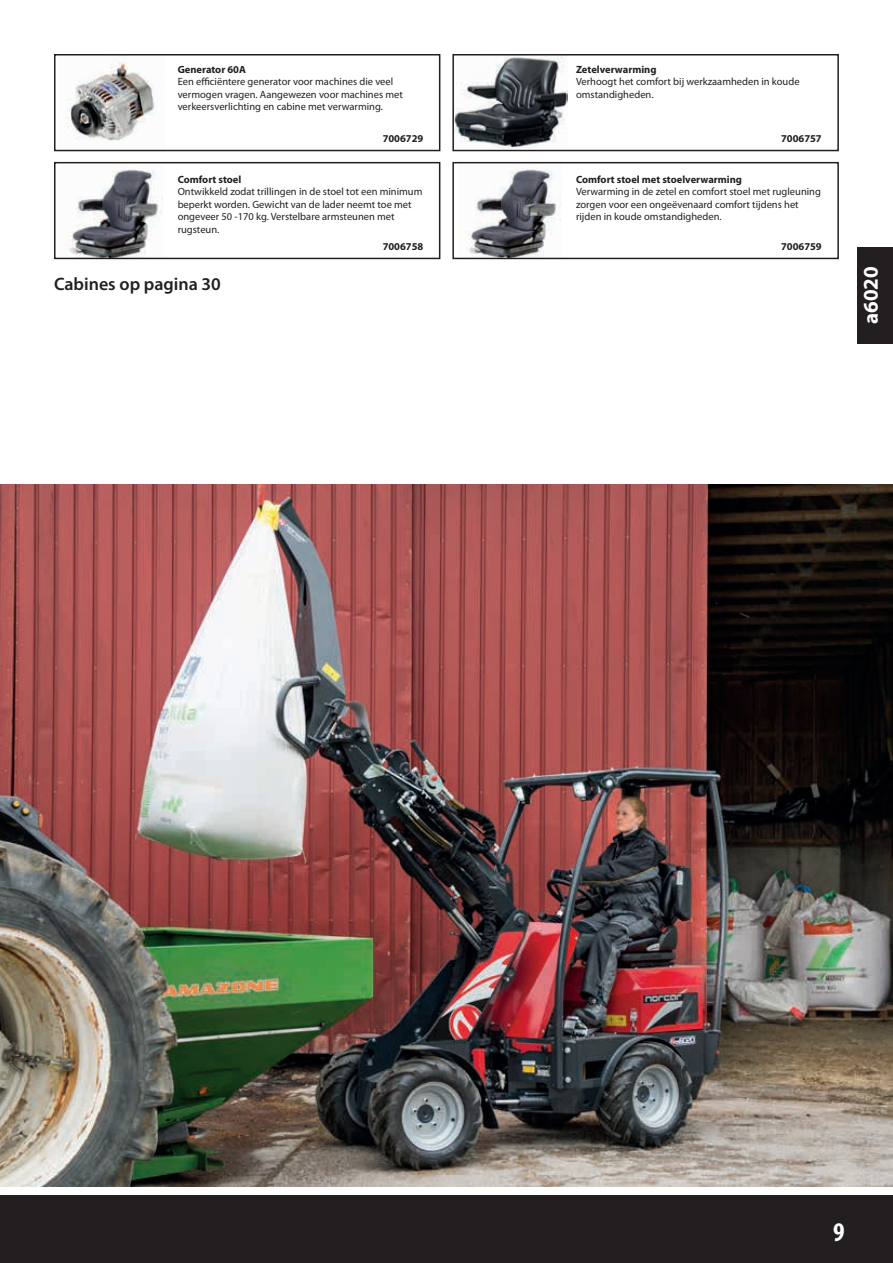
<style>
.page{position:relative;width:893px;height:1263px;background:#fff}
.page>*{position:absolute;margin:0;border:0;box-sizing:border-box;transform-origin:0 0}
.t1{font:700 condensed 27px "Myriad Pro";color:#fff}
.t2{font:700 21px "Myriad Pro";color:#fff}
.t3{font:600 18px "Myriad Pro";color:#231f20}
.t4{font:10.5px/12.6px "Myriad Pro";color:#231f20}
.t5{font:700 10.5px "Myriad Pro";color:#231f20}
</style>
<div class="page">
<div style="left:0;top:1196px;width:893px;height:67px;background:#231f20"></div>
<img style="left:67px;top:60px;width:88px;height:81px">
<div style="left:54px;top:54px;width:386px;height:97px;border:2px solid #231f20"></div>
<img style="left:455px;top:57px;width:113px;height:91px">
<div style="left:452px;top:54px;width:387px;height:97px;border:2px solid #231f20"></div>
<img style="left:64px;top:168px;width:99px;height:88px">
<div style="left:54px;top:162px;width:386px;height:97px;border:2px solid #231f20"></div>
<img style="left:458px;top:169px;width:103px;height:87px">
<div style="left:452px;top:162px;width:387px;height:97px;border:2px solid #231f20"></div>
<img style="left:0;top:485px;width:893px;height:701px">
<div style="left:857px;top:247px;width:36px;height:97px;background:#231f20"></div>
<p class="t5" style="left:178px;top:62px;width:70px">Generator 60A</p>
<p class="t4" style="left:178px;top:75px;width:227px">Een efficiëntere generator voor machines die veel vermogen vragen. Aangewezen voor machines met verkeersverlichting en cabine met verwarming.</p>
<p class="t5" style="left:576px;top:62px;width:82px">Zetelverwarming</p>
<p class="t4" style="left:576px;top:75px;width:225px">Verhoogt het comfort bij werkzaamheden in koude omstandigheden.</p>
<p class="t5" style="left:383px;top:132px;width:42px">7006729</p>
<p class="t5" style="left:781px;top:132px;width:42px">7006757</p>
<p class="t5" style="left:178px;top:172px;width:65px">Comfort stoel</p>
<p class="t4" style="left:178px;top:185px;width:246px">Ontwikkeld zodat trillingen in de stoel tot een minimum beperkt worden. Gewicht van de lader neemt toe met ongeveer 50 -170 kg. Verstelbare armsteunen met rugsteun.</p>
<p class="t5" style="left:576px;top:172px;width:168px">Comfort stoel met stoelverwarming</p>
<p class="t4" style="left:576px;top:185px;width:246px">Verwarming in de zetel en comfort stoel met rugleuning zorgen voor een ongeëvenaard comfort tijdens het rijden in koude omstandigheden.</p>
<h3 class="t3" style="left:54px;top:273px;width:168px">Cabines op pagina 30</h3>
<p class="t5" style="left:383px;top:239px;width:42px">7006758</p>
<p class="t5" style="left:781px;top:239px;width:42px">7006759</p>
<h2 class="t2" style="left:857px;top:324px;width:59px;rotate:-90deg">a6020</h2>
<h1 class="t1" style="left:833px;top:1215px;width:13px">9</h1>
</div>
